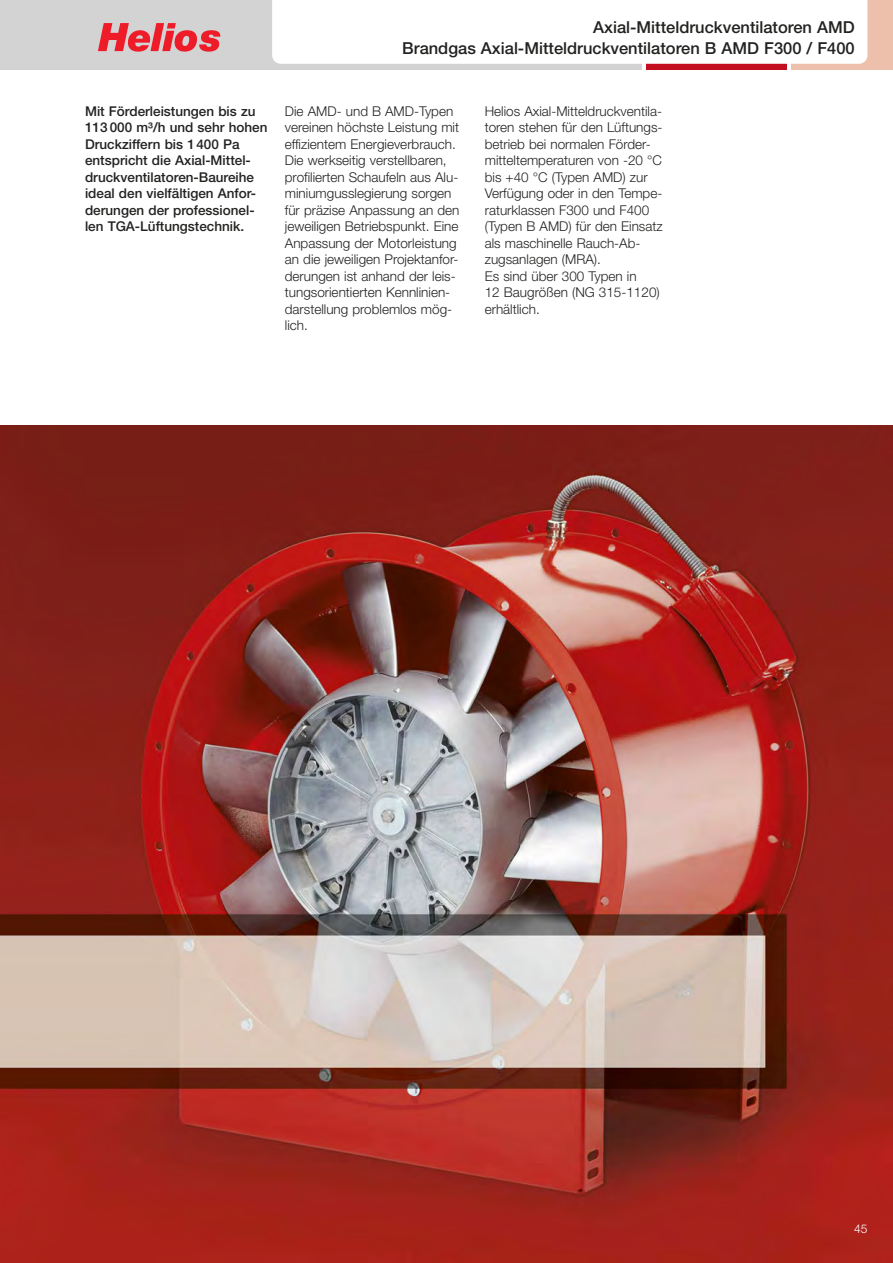
<style>
.page{position:relative;width:893px;height:1263px;background:#fff}
.page>*{position:absolute;margin:0;border:0;box-sizing:border-box;transform-origin:0 0}
.t1{font:500 16.5px/21px "Helvetica Neue";color:#222221;text-align:right}
.t2{font:300 13.5px/16.5px "Helvetica Neue";color:#222221}
.t3{font:500 13.5px/16.5px "Helvetica Neue";color:#222221}
.t4{font:300 12px "Helvetica Neue";color:#fff}
</style>
<div class="page">
<img style="left:0;top:425px;width:893px;height:838px">
<div style="left:0;top:0;width:893px;height:70px;background:#d3d3d3"></div>
<div style="left:642px;top:64px;width:149px;height:6px;background:#fff"></div>
<div style="left:646px;top:64px;width:141px;height:6px;background:#c30e20"></div>
<svg style="left:98px;top:23px;width:122px;height:29px"></svg>
<div style="left:791px;top:0;width:102px;height:70px;background:#ecc0ab"></div>
<div style="left:272px;top:0;width:595px;height:64px;background:#fff"></div>
<p class="t1" style="left:402px;top:17px;width:454px">Axial-Mitteldruckventilatoren AMD<br>Brandgas Axial-Mitteldruckventilatoren B AMD F300 / F400</p>
<p class="t3" style="left:85px;top:103px;width:184px">Mit Förderleistungen bis zu<br>113 000 m³/h und sehr hohen<br>Druckziffern bis 1400 Pa entspricht die Axial-Mittel&shy;druckventilatoren-Baureihe ideal den vielfältigen Anfor&shy;derungen der professionel&shy;len TGA-Lüftungstechnik.</p>
<p class="t2" style="left:285px;top:103px;width:176px">Die AMD- und B AMD-Typen vereinen höchste Leistung mit effizientem Energieverbrauch.<br>Die werkseitig verstellbaren, profilierten Schaufeln aus Alu&shy;miniumgusslegierung sorgen für präzise Anpassung an den jeweiligen Betriebspunkt. Eine<br>Anpassung der Motorleistung an die jeweiligen Projektanfor&shy;derungen ist anhand der leis&shy;tungsorientierten Kennlinien&shy;darstellung problemlos mög&shy;lich.</p>
<p class="t2" style="left:485px;top:103px;width:179px">Helios Axial-Mitteldruckventila&shy;toren stehen für den Lüftungs&shy;betrieb bei normalen Förder&shy;mitteltemperaturen von -20 °C bis +40 °C (Typen AMD) zur<br>Verfügung oder in den Tempe&shy;raturklassen F300 und F400 (Typen B AMD) für den Einsatz als maschinelle Rauch-Ab&shy;zugsanlagen (MRA).<br>Es sind über 300 Typen in<br>12 Baugrößen (NG 315-1120) erhältlich.</p>
<p class="t4" style="left:854px;top:1222px;width:15px">45</p>
</div>
